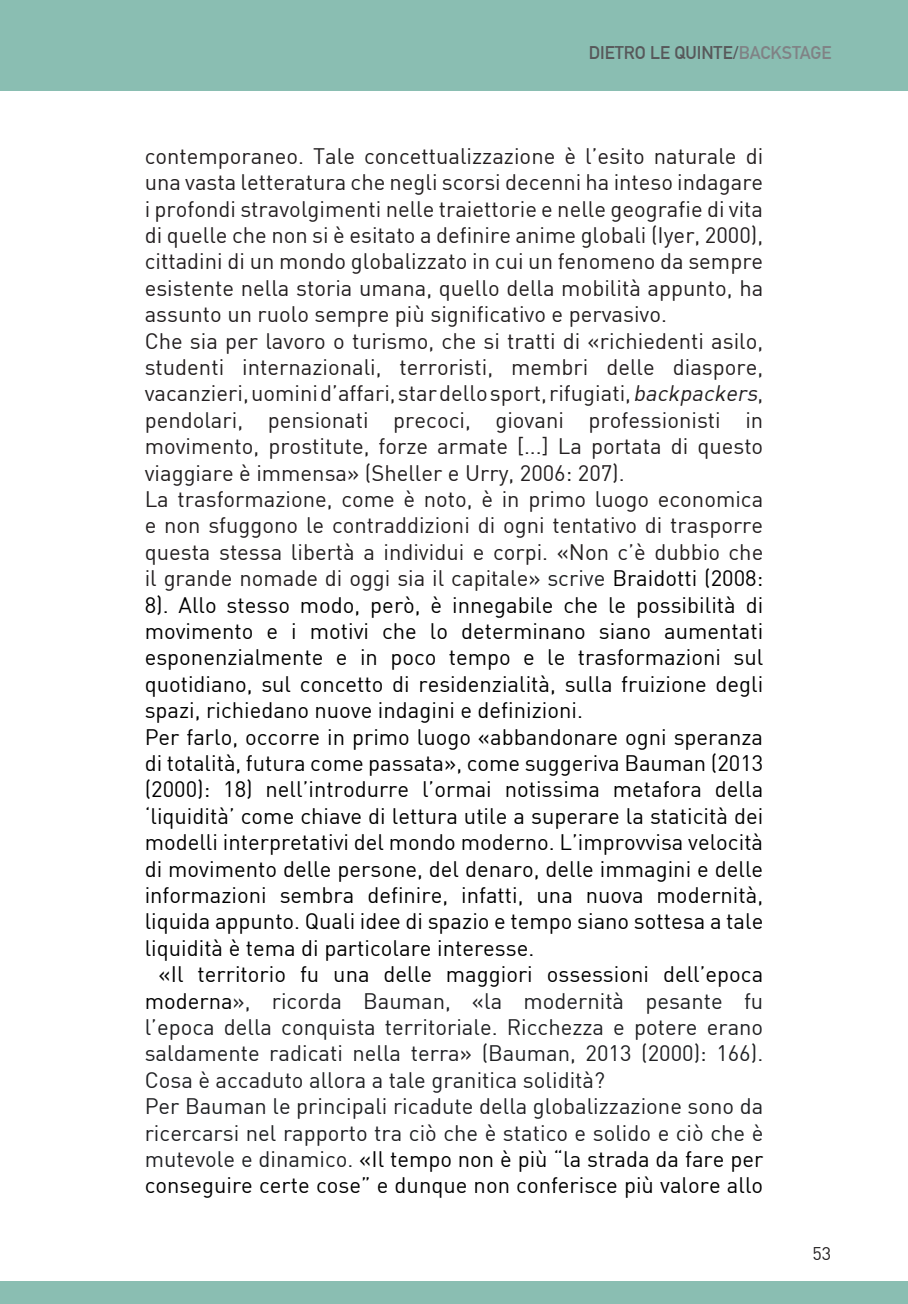
<style>
.page{position:relative;width:908px;height:1304px;background:#fff}
.page>*{position:absolute;margin:0;border:0;box-sizing:border-box;transform-origin:0 0}
.t1{font:22px/26.4px "DIN";color:#000;text-align:justify}
.t2{font:22px/26.4px "DIN";color:#231f20;text-align:justify}
.t3{font:22px/26.4px "DIN";color:#202124;text-align:justify}
.t4{font:700 18px "DIN Alternate";color:#57585a}
.t5{font:18px "DIN";color:#231f20}
.s1{color:#808285}
.s2{font-style:italic}
.s3{color:#231f20}
.s4{color:#202124}
.s5{color:#000}
</style>
<div class="page">
<div style="left:0;top:0;width:907px;height:90px;background:#8abeb2"></div>
<div style="left:0;top:1281px;width:907px;height:23px;background:#8abeb2"></div>
<p class="t4" style="left:588px;top:39px;width:244px">DIETRO LE QUINTE/<span class="s1">BACKSTAGE</span></p>
<p class="t2" style="left:145px;top:142px;width:620px">contemporaneo. Tale concettualizzazione è l’esito naturale di una vasta letteratura che negli scorsi decenni ha inteso indagare i profondi stravolgimenti nelle traiettorie e nelle geografie di vita di quelle che non si è esitato a definire anime globali (Iyer, 2000), cittadini di un mondo globalizzato in cui un fenomeno da sempre esistente nella storia umana, quello della mobilità appunto, ha assunto un ruolo sempre più significativo e pervasivo.</p>
<p class="t2" style="left:145px;top:327px;width:620px">Che sia per lavoro o turismo, che si tratti di «richiedenti asilo, studenti internazionali, terroristi, membri delle diaspore, vacanzieri, uomini d’affari, star dello sport, rifugiati, <span class="s2">backpackers</span>, pendolari, pensionati precoci, giovani professionisti in movimento, prostitute, forze armate [...] La portata di questo viaggiare è immensa» (Sheller e Urry, 2006: 207).</p>
<p class="t1" style="left:145px;top:485px;width:620px"><span class="s3">La trasformazione, come è noto, è in primo luogo economica e non sfuggono le contraddizioni di ogni tentativo di trasporre questa stessa libertà a individui e corpi. «Non c’è dubbio che il grande nomade di oggi sia il capitale</span><span class="s4">» scrive</span> Braidotti (2008:<br>8). Allo stesso modo, però, è innegabile che le possibilità di movimento e i motivi che lo determinano siano aumentati esponenzialmente e in poco tempo e le trasformazioni sul quotidiano, sul concetto di residenzialità, sulla fruizione degli spazi, richiedano nuove indagini e definizioni.</p>
<p class="t1" style="left:145px;top:723px;width:620px">Per farlo, occorre in primo luogo «abbandonare ogni speranza di totalità, futura come passata», come suggeriva Bauman (2013 (2000): 18) nell’introdurre l’ormai notissima metafora della ‘liquidità’ come chiave di lettura utile a superare la staticità dei modelli interpretativi del mondo moderno. L’improvvisa velocità di movimento delle persone, del denaro, delle immagini e delle informazioni sembra definire, infatti, una nuova modernità, liquida appunto. Quali idee di spazio e tempo siano sottesa a tale liquidità è tema di particolare interesse.</p>
<p class="t3" style="left:145px;top:961px;width:620px;text-indent:14px"><span class="s5">«Il territorio fu una delle maggiori ossessioni dell’epoca moderna</span>», ricorda Bauman, «la modernità pesante fu l’epoca della conquista territoriale. Ricchezza e potere erano saldamente radicati nella terra» (Bauman, 2013 (2000): 166).<br>Cosa è accaduto allora a tale granitica solidità?</p>
<p class="t3" style="left:145px;top:1093px;width:620px">Per Bauman le principali ricadute della globalizzazione sono da ricercarsi nel rapporto tra ciò che è statico e solido e ciò che è mutevole e dinamico. <span class="s5">«Il tempo non è più “la strada da fare per conseguire certe cose” e dunque non conferisce più valore allo</span></p>
<p class="t5" style="left:812px;top:1242px;width:20px">53</p>
</div>
